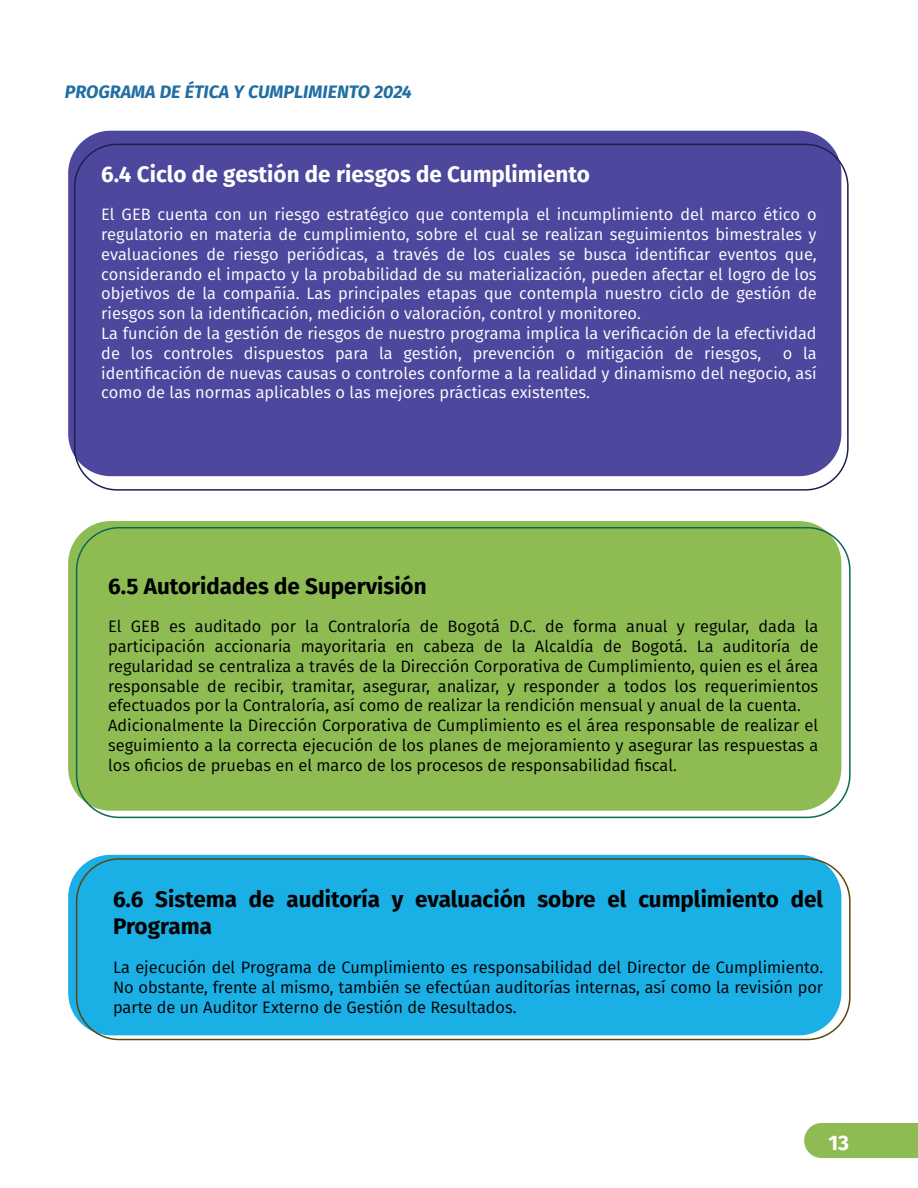
<style>
.page{position:relative;width:918px;height:1188px;background:#fff}
.page>*{position:absolute;margin:0;border:0;box-sizing:border-box;transform-origin:0 0}
.t1{font:700 22.5px/27px "Fira Sans";color:#000001}
.t2{font:700 22.5px "Fira Sans";color:#fff}
.t3{font:700 21px "Fira Sans";color:#fff}
.t4{font:italic 700 18px "Fira Sans";color:#206ea3}
.t5{font:16.5px/19.8px "Fira Sans";color:#000001}
.t6{font:16.5px/19.8px "Fira Sans";color:#fff}
</style>
<div class="page">
<div style="left:804px;top:1123px;width:114px;height:35px;background:#8ebc53"></div>
<div style="left:68px;top:131px;width:773px;height:345px;background:#4d489e;border-radius:43px"></div>
<div style="left:74px;top:144px;width:775px;height:347px;border:2px solid #1d1f51;border-radius:43px"></div>
<div style="left:68px;top:521px;width:773px;height:290px;background:#8ebc53;border-radius:43px"></div>
<div style="left:76px;top:527px;width:775px;height:291px;border:2px solid #0b6857;border-radius:43px"></div>
<div style="left:68px;top:855px;width:773px;height:180px;background:#1aafe5;border-radius:43px"></div>
<div style="left:76px;top:858px;width:775px;height:182px;border:2px solid #5c4513;border-radius:43px"></div>
<p class="t4" style="left:65px;top:76px;width:349px">PROGRAMA DE ÉTICA Y CUMPLIMIENTO 2024</p>
<h1 class="t2" style="left:101px;top:155px;width:490px">6.4 Ciclo de gestión de riesgos de Cumplimiento</h1>
<p class="t6" style="left:101px;top:204px;width:717px">El GEB cuenta con un riesgo estratégico que contempla el incumplimiento del marco ético o regulatorio en materia de cumplimiento, sobre el cual se realizan seguimientos bimestrales y evaluaciones de riesgo periódicas, a través de los cuales se busca identificar eventos que, considerando el impacto y la probabilidad de su materialización, pueden afectar el logro de los objetivos de la compañía. Las principales etapas que contempla nuestro ciclo de gestión de riesgos son la identificación, medición o valoración, control y monitoreo.<br>La función de la gestión de riesgos de nuestro programa implica la verificación de la efectividad de los controles dispuestos para la gestión, prevención o mitigación de riesgos,</p>
<p class="t6" style="left:101px;top:343px;width:717px;text-align:justify;text-indent:681px">o la identificación de nuevas causas o controles conforme a la realidad y dinamismo del negocio, así como de las normas aplicables o las mejores prácticas existentes.</p>
<h1 class="t1" style="left:108px;top:571px;width:320px">6.5 Autoridades de Supervisión</h1>
<p class="t5" style="left:108px;top:616px;width:712px">El GEB es auditado por la Contraloría de Bogotá D.C. de forma anual y regular, dada la participación accionaria mayoritaria en cabeza de la Alcaldía de Bogotá. La auditoría de regularidad se centraliza a través de la Dirección Corporativa de Cumplimiento, quien es el área responsable de recibir, tramitar, asegurar, analizar, y responder a todos los requerimientos efectuados por la Contraloría, así como de realizar la rendición mensual y anual de la cuenta.<br>Adicionalmente la Dirección Corporativa de Cumplimiento es el área responsable de realizar el seguimiento a la correcta ejecución de los planes de mejoramiento y asegurar las respuestas a los oficios de pruebas en el marco de los procesos de responsabilidad fiscal.</p>
<h1 class="t1" style="left:113px;top:884px;width:712px">6.6 Sistema de auditoría y evaluación sobre el cumplimiento del<br>Programa</h1>
<p class="t5" style="left:113px;top:957px;width:712px;text-align:justify">La ejecución del Programa de Cumplimiento es responsabilidad del Director de Cumplimiento.<br>No obstante, frente al mismo, también se efectúan auditorías internas, así como la revisión por parte de un Auditor Externo de Gestión de Resultados.</p>
<p class="t3" style="left:829px;top:1125px;width:22px">13</p>
</div>
